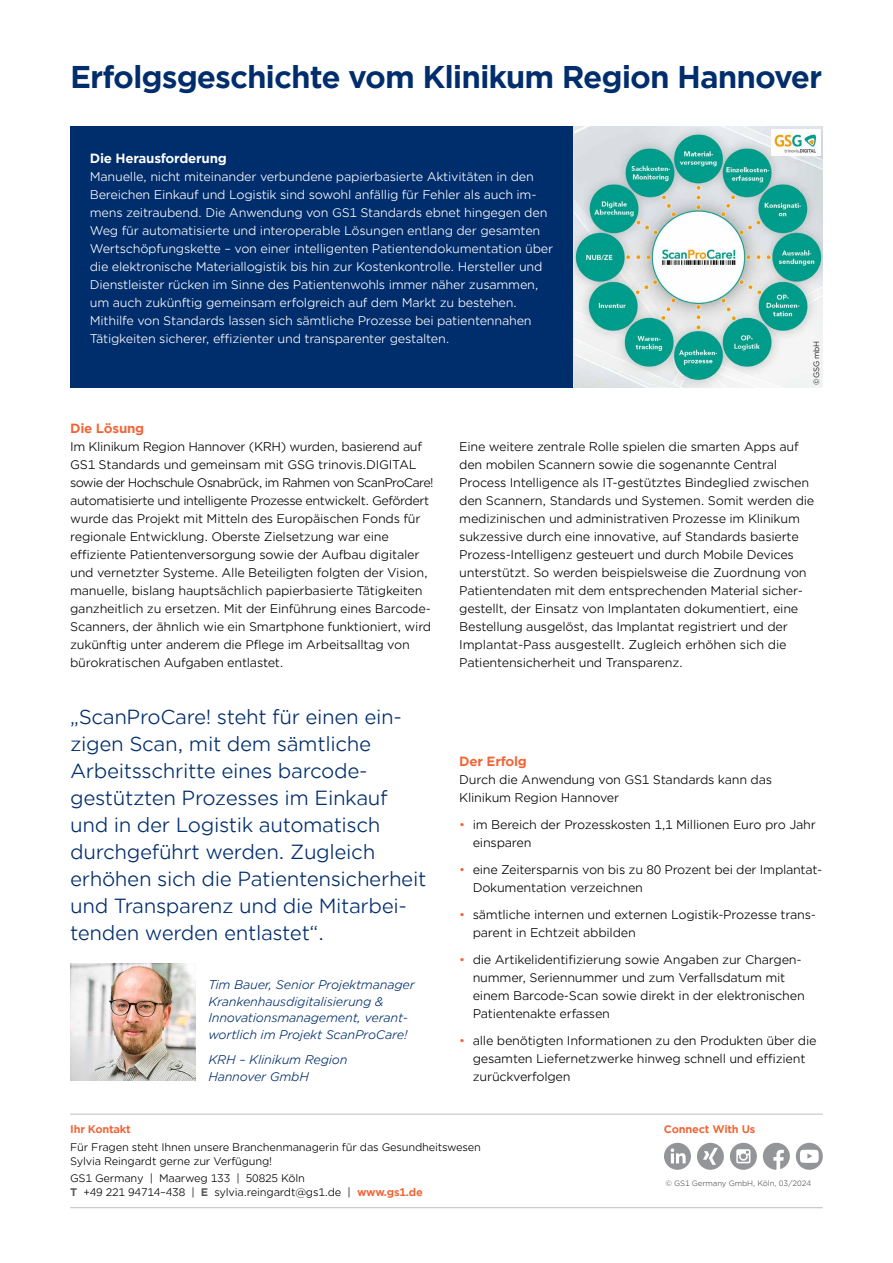
<style>
.page{position:relative;width:893px;height:1263px;background:#fff}
.page>*{position:absolute;margin:0;border:0;box-sizing:border-box;transform-origin:0 0}
.t1{font:700 30px "Gotham Office";letter-spacing:-.035em;color:#002d6c}
.t2{font:19.5px/27px "Gotham Office";letter-spacing:-.02em;color:#002d6c}
.t3{font:700 12.75px "Gotham Office";letter-spacing:-.02em;color:#fff}
.t4{font:700 12.75px "Gotham Office";letter-spacing:-.02em;color:#f26334}
.t5{font:12px/18px "Gotham Office";letter-spacing:-.02em;color:#000}
.t6{font:12px/18px "Gotham Office";letter-spacing:-.02em;color:#fff}
.t7{font:italic 12px/16.5px "Gotham Office";letter-spacing:-.02em;color:#002d6c}
.t8{font:10.5px/13.5px "Gotham Office";letter-spacing:-.02em;color:#000}
.t9{font:700 10.5px "Gotham Office";letter-spacing:-.02em;color:#f26334}
.t10{font:7.5px "Gotham Office";letter-spacing:-.02em;color:#58595b}
.t11{font:7.5px "Gotham Office";letter-spacing:-.02em;color:#000}
.s1{color:#f26334}
.s2{font-weight:700;color:#58595b}
.s3{font-weight:700;color:#f26334}
</style>
<div class="page">
<div style="left:70px;top:127px;width:503px;height:261px;background:#002d6c"></div>
<hr style="left:70px;top:1114px;width:753px;height:1px;background:#bcbec0">
<hr style="left:70px;top:1207px;width:753px;height:1px;background:#bcbec0">
<img style="left:70px;top:964px;width:126px;height:117px">
<div style="left:697px;top:1143px;width:27px;height:27px;background:#939598;border-radius:50%"></div>
<svg style="left:703px;top:1148px;width:15px;height:17px"></svg>
<svg style="left:763px;top:1143px;width:27px;height:27px"></svg>
<svg style="left:730px;top:1143px;width:27px;height:27px"></svg>
<svg style="left:664px;top:1143px;width:27px;height:27px"></svg>
<svg style="left:796px;top:1143px;width:27px;height:27px"></svg>
<img style="left:574px;top:127px;width:249px;height:261px">
<img style="left:772px;top:129px;width:49px;height:27px">
<h1 class="t1" style="left:70px;top:56px;width:754px">Erfolgsgeschichte vom Klinikum Region Hannover</h1>
<p class="t3" style="left:90px;top:149px;width:139px">Die Herausforderung</p>
<p class="t6" style="left:90px;top:167px;width:465px">Manuelle, nicht miteinander verbundene papierbasierte Aktivitäten in den Bereichen Einkauf und Logistik sind sowohl anfällig für Fehler als auch im&shy;mens zeitraubend. Die Anwendung von GS1 Standards ebnet hingegen den Weg für automatisierte und interoperable Lösungen entlang der gesamten Wertschöpfungskette – von einer intelligenten Patientendokumentation über die elektronische Materiallogistik bis hin zur Kostenkontrolle. Hersteller und Dienstleister rücken im Sinne des Patientenwohls immer näher zusammen, um auch zukünftig gemeinsam erfolgreich auf dem Markt zu bestehen.<br>Mithilfe von Standards lassen sich sämtliche Prozesse bei patientennahen Tätigkeiten sicherer, effizienter und transparenter gestalten.</p>
<p class="t11" style="left:811px;top:385px;width:46px;rotate:-90deg">©GSG mbH</p>
<p class="t4" style="left:70px;top:419px;width:76px">Die Lösung</p>
<p class="t5" style="left:70px;top:437px;width:365px">Im Klinikum Region Hannover (KRH) wurden, basierend auf GS1 Standards und gemeinsam mit GSG trinovis.DIGITAL sowie der Hochschule Osnabrück, im Rahmen von ScanProCare! automatisierte und intelligente Prozesse entwickelt. Gefördert wurde das Projekt mit Mitteln des Europäischen Fonds für regionale Entwicklung. Oberste Zielsetzung war eine effiziente Patientenversorgung sowie der Aufbau digitaler und vernetzter Systeme. Alle Beteiligten folgten der Vision, manuelle, bislang hauptsächlich papierbasierte Tätigkeiten ganzheitlich zu ersetzen. Mit der Einführung eines Barcode-Scanners, der ähnlich wie ein Smartphone funktioniert, wird zukünftig unter anderem die Pflege im Arbeitsalltag von bürokratischen Aufgaben entlastet.</p>
<p class="t2" style="left:70px;top:703px;width:358px">„ScanProCare! steht für einen ein&shy;zigen Scan, mit dem sämtliche<br>Arbeitsschritte eines barcode&shy;gestützten Prozesses im Einkauf und in der Logistik automatisch durchgeführt werden. Zugleich erhöhen sich die Patientensicherheit und Transparenz und die Mitarbei&shy;tenden werden entlastet“.</p>
<p class="t7" style="left:208px;top:976px;width:208px">Tim Bauer, Senior Projektmanager Krankenhausdigitalisierung &amp; Innovationsmanagement, verant&shy;wortlich im Projekt ScanProCare!</p>
<p class="t7" style="left:208px;top:1051px;width:141px">KRH – Klinikum Region<br>Hannover GmbH</p>
<p class="t5" style="left:459px;top:437px;width:357px">Eine weitere zentrale Rolle spielen die smarten Apps auf den mobilen Scannern sowie die sogenannte Central Process Intelligence als IT-gestütztes Bindeglied zwischen den Scannern, Standards und Systemen. Somit werden die medizinischen und administrativen Prozesse im Klinikum sukzessive durch eine innovative, auf Standards basierte Prozess-Intelligenz gesteuert und durch Mobile Devices unterstützt. So werden beispielsweise die Zuordnung von Patientendaten mit dem entsprechenden Material sicher&shy;gestellt, der Einsatz von Implantaten dokumentiert, eine Bestellung ausgelöst, das Implantat registriert und der Implantat-Pass ausgestellt. Zugleich erhöhen sich die Patientensicherheit und Transparenz.</p>
<p class="t4" style="left:459px;top:752px;width:69px">Der Erfolg</p>
<p class="t5" style="left:459px;top:770px;width:314px">Durch die Anwendung von GS1 Standards kann das<br>Klinikum Region Hannover</p>
<p class="t5" style="left:473px;top:815px;width:345px;text-indent:-14px"><span class="s1">•</span> im Bereich der Prozesskosten 1,1 Millionen Euro pro Jahr einsparen</p>
<p class="t5" style="left:473px;top:860px;width:351px;text-indent:-14px"><span class="s1">•</span> eine Zeitersparnis von bis zu 80 Prozent bei der Implantat-<br>Dokumentation verzeichnen</p>
<p class="t5" style="left:473px;top:905px;width:345px;text-indent:-14px"><span class="s1">•</span> sämtliche internen und externen Logistik-Prozesse trans&shy;parent in Echtzeit abbilden</p>
<p class="t5" style="left:473px;top:950px;width:334px;text-indent:-14px"><span class="s1">•</span> die Artikelidentifizierung sowie Angaben zur Chargen&shy;nummer, Seriennummer und zum Verfallsdatum mit einem Barcode-Scan sowie direkt in der elektronischen Patientenakte erfassen</p>
<p class="t5" style="left:473px;top:1031px;width:345px;text-indent:-14px"><span class="s1">•</span> alle benötigten Informationen zu den Produkten über die gesamten Liefernetzwerke hinweg schnell und effizient zurückverfolgen</p>
<p class="t9" style="left:70px;top:1122px;width:62px">Ihr Kontakt</p>
<p class="t8" style="left:70px;top:1140px;width:412px">Für Fragen steht Ihnen unsere Branchenmanagerin für das Gesundheitswesen<br>Sylvia Reingardt gerne zur Verfügung!</p>
<p class="t8" style="left:70px;top:1171px;width:354px">GS1 Germany | Maarweg 133 | 50825 Köln<br><span class="s2">T</span> +49 221 94714–438 | <span class="s2">E</span> sylvia.reingardt@gs1.de | <span class="s3">www.gs1.de</span></p>
<p class="t9" style="left:664px;top:1122px;width:93px">Connect With Us</p>
<p class="t10" style="left:665px;top:1178px;width:147px">© GS1 Germany GmbH, Köln, 03/2024</p>
</div>
